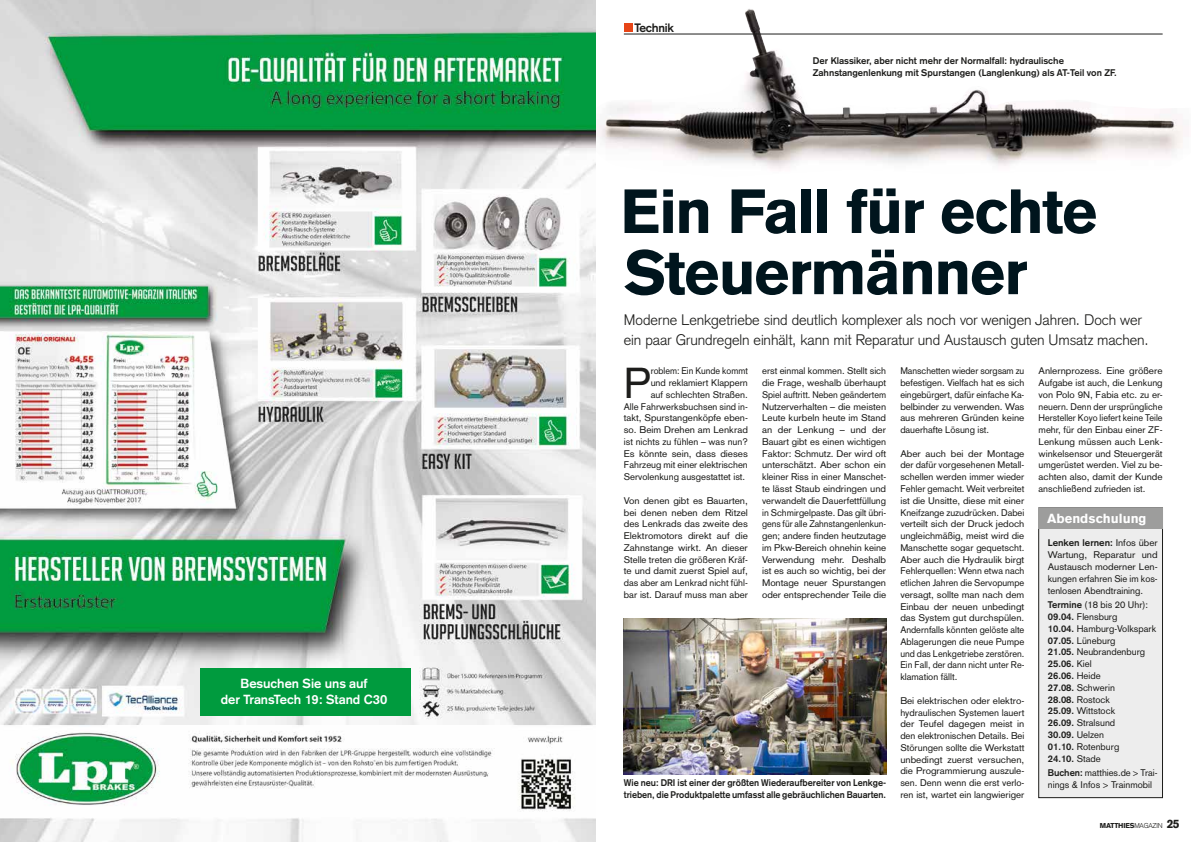
<style>
.page{position:relative;width:1191px;height:842px;background:#fff}
.page>*{position:absolute;margin:0;border:0;box-sizing:border-box;transform-origin:0 0}
.t1{font:900 61.2px/61.2px "Akzidenz Grotesk";letter-spacing:-.035em;color:#00151d}
.t2{font:42.5px "Akzidenz Grotesk";color:#1d1d1b}
.t3{font:300 15px/20px "Akzidenz Grotesk";letter-spacing:-.005em;color:#1d1d1b}
.t4{font:700 13px/16px "Akzidenz Grotesk";letter-spacing:-.005em;color:#fff;text-align:center}
.t5{font:900 13px "Akzidenz Grotesk";color:#fff}
.t6{font:700 12px "Akzidenz Grotesk";letter-spacing:-.025em;color:#1d1d1b}
.t7{font:9.5px/11.8px "Akzidenz Grotesk";color:#1d1d1b;text-align:justify;scale:1.05 1}
.t8{font:9.5px/11.8px "Akzidenz Grotesk";color:#1d1d1b;text-align:justify}
.t9{font:9.5px/11.8px "Akzidenz Grotesk";color:#1d1d1b;text-align:right;scale:.95 1}
.t10{font:700 9.5px/11.8px "Akzidenz Grotesk";color:#1d1d1b;scale:.96 1}
.t11{font:700 9.5px/11.8px "Akzidenz Grotesk";color:#1d1d1b}
.t12{font:900 7px "Akzidenz Grotesk";letter-spacing:-.025em;color:#1d1d1b}
.s1{font-weight:700}
.s2{font-weight:300}
.s3{font-size:12px}
</style>
<div class="page">
<div style="left:1038px;top:508px;width:124px;height:290px;background:#ededed"></div>
<div style="left:1038px;top:508px;width:124px;height:290px;border:1px solid #1d1d1b"></div>
<img style="left:624px;top:618px;width:262px;height:156px">
<img style="left:595px;top:8px;width:588px;height:161px">
<hr style="left:624px;top:34px;width:538px;height:1px;background:#1d1d1b">
<div style="left:624px;top:23px;width:8px;height:9px;background:#e74517"></div>
<div style="left:1038px;top:508px;width:124px;height:20px;background:#9d9d9c"></div>
<img style="left:0;top:0;width:595px;height:842px">
<div style="left:200px;top:668px;width:211px;height:47px;background:#009b3e"></div>
<h3 class="t4" style="left:221px;top:675px;width:168px">Besuchen Sie uns auf<br>der TransTech 19: Stand C30</h3>
<p class="t6" style="left:634px;top:20px;width:41px">Technik</p>
<p class="t11" style="left:813px;top:55px;width:305px">Der Klassiker, aber nicht mehr der Normalfall: hydraulische<br>Zahnstangenlenkung mit Spurstangen (Langlenkung) als AT-Teil von ZF.</p>
<h1 class="t1" style="left:620px;top:180px;width:479px">Ein Fall für echte<br>Steuermänner</h1>
<h3 class="t3" style="left:624px;top:310px;width:526px">Moderne Lenkgetriebe sind deutlich komplexer als noch vor wenigen Jahren. Doch wer ein paar Grundregeln einhält, kann mit Reparatur und Austausch guten Umsatz machen.</h3>
<p class="t8" style="left:900px;top:365px;width:126px">Manschetten wieder sorgsam zu befestigen. Vielfach hat es sich eingebürgert, dafür einfache Ka&shy;belbinder zu verwenden. Was aus mehreren Gründen keine dauerhafte Lösung ist.</p>
<p class="t7" style="left:900px;top:447px;width:120px">Aber auch bei der Montage der dafür vorgesehenen Metall&shy;schellen werden immer wieder Fehler gemacht. Weit verbreitet ist die Unsitte, diese mit einer Kneifzange zuzudrücken. Dabei verteilt sich der Druck jedoch ungleichmäßig, meist wird die Manschette sogar gequetscht.<br>Aber auch die Hydraulik birgt Fehlerquellen: Wenn etwa nach etlichen Jahren die Servopumpe versagt, sollte man nach dem Einbau der neuen unbedingt das System gut durchspülen.<br>Andernfalls könnten gelöste alte Ablagerungen die neue Pumpe und das Lenkgetriebe zerstören.<br>Ein Fall, der dann nicht unter Re&shy;klamation fällt.</p>
<p class="t7" style="left:900px;top:694px;width:120px">Bei elektrischen oder elektro&shy;hydraulischen Systemen lauert der Teufel dagegen meist in den elektronischen Details. Bei Störungen sollte die Werkstatt unbedingt zuerst versuchen, die Programmierung auszule&shy;sen. Denn wenn die erst verlo&shy;ren ist, wartet ein langwieriger</p>
<p class="t8" style="left:762px;top:365px;width:126px">erst einmal kommen. Stellt sich die Frage, weshalb überhaupt Spiel auftritt. Neben geändertem Nutzerverhalten – die meisten Leute kurbeln heute im Stand an der Lenkung – und der Bauart gibt es einen wichtigen Faktor: Schmutz. Der wird oft unterschätzt. Aber schon ein kleiner Riss in einer Manschet&shy;te lässt Staub eindringen und verwandelt die Dauerfettfüllung in Schmirgelpaste. Das gilt übri&shy;gens für alle Zahnstangenlenkun&shy;gen; andere finden heutzutage im Pkw-Bereich ohnehin keine Verwendung mehr. Deshalb ist es auch so wichtig, bei der Montage neuer Spurstangen oder entsprechender Teile die</p>
<p class="t7" style="left:1038px;top:365px;width:120px">Anlernprozess. Eine größere Aufgabe ist auch, die Lenkung von Polo 9N, Fabia etc. zu er&shy;neuern. Denn der ursprüngliche Hersteller Koyo liefert keine Teile mehr, für den Einbau einer ZF-Lenkung müssen auch Lenk&shy;winkelsensor und Steuergerät umgerüstet werden. Viel zu be&shy;achten also, damit der Kunde anschließend zufrieden ist.</p>
<h2 class="t2" style="left:624px;top:358px;width:28px">P</h2>
<p class="t9" style="left:624px;top:365px;width:132px">roblem: Ein Kunde kommt<br>und reklamiert Klappern<br>auf schlechten Straßen.<br>Alle Fahrwerksbuchsen sind in&shy;takt, Spurstangenköpfe eben&shy;so. Beim Drehen am Lenkrad ist nichts zu fühlen – was nun?<br>Es könnte sein, dass dieses<br>Fahrzeug mit einer elektrischen<br>Servolenkung ausgestattet ist.</p>
<p class="t7" style="left:624px;top:494px;width:120px">Von denen gibt es Bauarten, bei denen neben dem Ritzel des Lenkrads das zweite des Elektromotors direkt auf die Zahnstange wirkt. An dieser Stelle treten die größeren Kräf&shy;te und damit zuerst Spiel auf, das aber am Lenkrad nicht fühl&shy;bar ist. Darauf muss man aber</p>
<h3 class="t5" style="left:1047px;top:511px;width:101px">Abendschulung</h3>
<p class="t8" style="left:1047px;top:537px;width:111px"><span class="s1">Lenken lernen:</span> Infos über Wartung, Reparatur und Austausch moderner Len&shy;kungen erfahren Sie im kos&shy;tenlosen Abendtraining.</p>
<p class="t8" style="left:1047px;top:599px;width:110px;text-align:left"><span class="s1">Termine</span> (18 bis 20 Uhr):<br><span class="s1">09.04.</span> Flensburg<br><span class="s1">10.04.</span> Hamburg-Volkspark<br><span class="s1">07.05.</span> Lüneburg<br><span class="s1">21.05.</span> Neubrandenburg<br><span class="s1">25.06.</span> Kiel<br><span class="s1">26.06.</span> Heide<br><span class="s1">27.08.</span> Schwerin<br><span class="s1">28.08.</span> Rostock<br><span class="s1">25.09.</span> Wittstock<br><span class="s1">26.09.</span> Stralsund<br><span class="s1">30.09.</span> Uelzen<br><span class="s1">01.10.</span> Rotenburg<br><span class="s1">24.10.</span> Stade</p>
<p class="t8" style="left:1047px;top:767px;width:111px"><span class="s1">Buchen:</span> matthies.de &gt; Trai&shy;nings &amp; Infos &gt; Trainmobil</p>
<p class="t10" style="left:624px;top:777px;width:275px">Wie neu: DRI ist einer der größten Wiederaufbereiter von Lenkge&shy;trieben, die Produktpalette umfasst alle gebräuchlichen Bauarten.</p>
<p class="t12" style="left:1100px;top:821px;width:81px">MATTHIES<span class="s2">MAGAZIN</span> <span class="s3">25</span></p>
</div>
